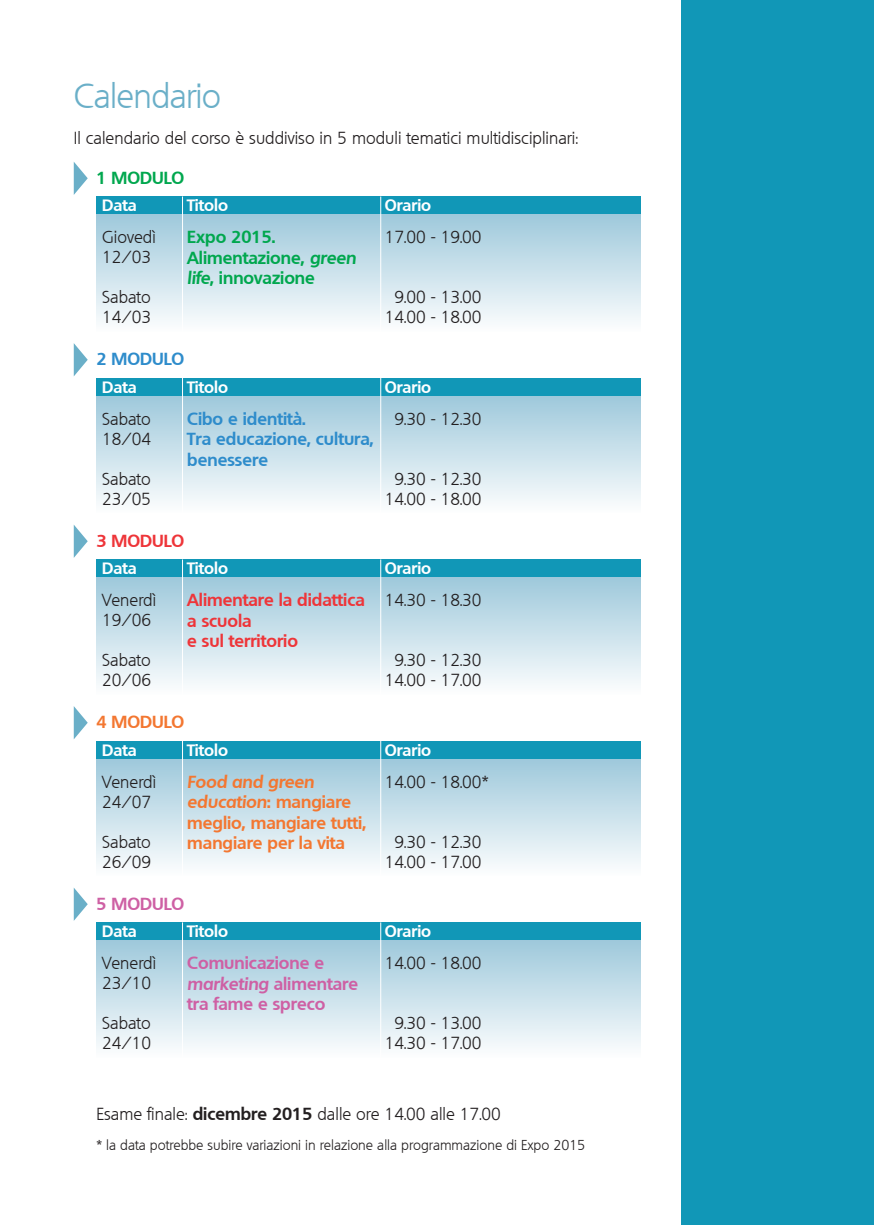
<style>
.page{position:relative;width:874px;height:1225px;background:#fff}
.page>*{position:absolute;margin:0;border:0;box-sizing:border-box;transform-origin:0 0}
.t1{font:300 34px "Quebec";letter-spacing:-.02em;color:#6aafc8}
.t2{font:300 17px "Quebec";color:#231f20}
.t3{font:700 17px/20.4px "Quebec";color:#f37731}
.t4{font:700 17px/20.4px "Quebec";color:#ce60a4}
.t5{font:700 17px/20.4px "Quebec";color:#2e8ccb}
.t6{font:700 17px/20.4px "Quebec";color:#00a74e}
.t7{font:700 17px/20.4px "Quebec";color:#ee3539}
.t8{font:700 16px "Quebec";color:#fff}
.t9{font:300 14px "Quebec";color:#231f20}
.s1{font-style:italic}
.s2{font-weight:700}
</style>
<div class="page">
<svg style="left:96px;top:214px;width:545px;height:107px;background:#c8e0ea"></svg>
<svg style="left:96px;top:396px;width:545px;height:106px;background:#c8e0ea"></svg>
<svg style="left:96px;top:577px;width:545px;height:107px;background:#c8e0ea"></svg>
<svg style="left:96px;top:758px;width:545px;height:107px;background:#c7dfea"></svg>
<svg style="left:96px;top:940px;width:545px;height:107px;background:#c8e0ea"></svg>
<div style="left:680px;top:0;width:193px;height:1225px;background:#1197b7"></div>
<svg style="left:74px;top:162px;width:14px;height:33px"></svg>
<svg style="left:74px;top:343px;width:14px;height:33px"></svg>
<svg style="left:74px;top:525px;width:14px;height:33px"></svg>
<svg style="left:74px;top:706px;width:14px;height:33px"></svg>
<svg style="left:74px;top:888px;width:14px;height:33px"></svg>
<div style="left:96px;top:196px;width:545px;height:18px;background:#1197b7"></div>
<div style="left:96px;top:378px;width:545px;height:18px;background:#1197b7"></div>
<div style="left:96px;top:559px;width:545px;height:18px;background:#1197b7"></div>
<div style="left:96px;top:741px;width:545px;height:17px;background:#1197b7"></div>
<div style="left:96px;top:922px;width:545px;height:18px;background:#1197b7"></div>
<hr style="left:380px;top:196px;width:1px;height:136px;background:#fff">
<hr style="left:380px;top:378px;width:1px;height:135px;background:#fff">
<hr style="left:380px;top:559px;width:1px;height:135px;background:#fff">
<hr style="left:380px;top:741px;width:1px;height:135px;background:#fff">
<hr style="left:380px;top:922px;width:1px;height:135px;background:#fff">
<hr style="left:182px;top:196px;width:1px;height:136px;background:#fff">
<hr style="left:182px;top:378px;width:1px;height:135px;background:#fff">
<hr style="left:182px;top:559px;width:1px;height:135px;background:#fff">
<hr style="left:182px;top:741px;width:1px;height:135px;background:#fff">
<hr style="left:182px;top:922px;width:1px;height:135px;background:#fff">
<h1 class="t1" style="left:74px;top:74px;width:149px">Calendario</h1>
<p class="t2" style="left:74px;top:127px;width:506px">Il calendario del corso è suddiviso in 5 moduli tematici multidisciplinari:</p>
<p class="t6" style="left:96px;top:167px;width:89px">1 MODULO</p>
<p class="t8" style="left:102px;top:195px;width:36px">Data</p>
<p class="t8" style="left:187px;top:195px;width:42px">Titolo</p>
<p class="t8" style="left:384px;top:195px;width:48px">Orario</p>
<p class="t2" style="left:102px;top:226px;width:55px">Giovedì</p>
<p class="t2" style="left:384px;top:226px;width:98px">17.00 - 19.00</p>
<p class="t2" style="left:102px;top:246px;width:51px">12/03</p>
<p class="t2" style="left:102px;top:286px;width:50px">Sabato</p>
<p class="t2" style="left:394px;top:286px;width:89px">9.00 - 13.00</p>
<p class="t2" style="left:102px;top:306px;width:51px">14/03</p>
<p class="t2" style="left:384px;top:306px;width:98px">14.00 - 18.00</p>
<p class="t6" style="left:187px;top:227px;width:170px">Expo 2015.<br>Alimentazione, <span class="s1">green life</span>, innovazione</p>
<p class="t5" style="left:96px;top:348px;width:89px">2 MODULO</p>
<p class="t8" style="left:102px;top:376px;width:36px">Data</p>
<p class="t8" style="left:187px;top:376px;width:42px">Titolo</p>
<p class="t8" style="left:384px;top:376px;width:48px">Orario</p>
<p class="t5" style="left:187px;top:408px;width:188px">Cibo e identità.<br>Tra educazione, cultura, benessere</p>
<p class="t2" style="left:102px;top:407px;width:50px">Sabato</p>
<p class="t2" style="left:394px;top:407px;width:89px">9.30 - 12.30</p>
<p class="t2" style="left:102px;top:427px;width:51px">18/04</p>
<p class="t2" style="left:102px;top:467px;width:50px">Sabato</p>
<p class="t2" style="left:394px;top:467px;width:89px">9.30 - 12.30</p>
<p class="t2" style="left:102px;top:487px;width:51px">23/05</p>
<p class="t2" style="left:384px;top:487px;width:98px">14.00 - 18.00</p>
<p class="t7" style="left:96px;top:530px;width:89px">3 MODULO</p>
<p class="t8" style="left:102px;top:558px;width:36px">Data</p>
<p class="t8" style="left:187px;top:558px;width:42px">Titolo</p>
<p class="t8" style="left:384px;top:558px;width:48px">Orario</p>
<p class="t2" style="left:102px;top:589px;width:55px">Venerdì</p>
<p class="t2" style="left:384px;top:589px;width:98px">14.30 - 18.30</p>
<p class="t2" style="left:102px;top:609px;width:51px">19/06</p>
<p class="t2" style="left:102px;top:649px;width:50px">Sabato</p>
<p class="t2" style="left:394px;top:649px;width:89px">9.30 - 12.30</p>
<p class="t2" style="left:102px;top:669px;width:51px">20/06</p>
<p class="t2" style="left:384px;top:669px;width:98px">14.00 - 17.00</p>
<p class="t7" style="left:187px;top:589px;width:179px">Alimentare la didattica a scuola<br>e sul territorio</p>
<p class="t3" style="left:96px;top:711px;width:89px">4 MODULO</p>
<p class="t8" style="left:102px;top:739px;width:36px">Data</p>
<p class="t8" style="left:187px;top:739px;width:42px">Titolo</p>
<p class="t8" style="left:384px;top:739px;width:48px">Orario</p>
<p class="t2" style="left:102px;top:770px;width:55px">Venerdì</p>
<p class="t2" style="left:384px;top:770px;width:105px">14.00 - 18.00*</p>
<p class="t2" style="left:102px;top:790px;width:51px">24/07</p>
<p class="t2" style="left:102px;top:830px;width:50px">Sabato</p>
<p class="t2" style="left:394px;top:830px;width:89px">9.30 - 12.30</p>
<p class="t2" style="left:102px;top:850px;width:51px">26/09</p>
<p class="t2" style="left:384px;top:850px;width:98px">14.00 - 17.00</p>
<p class="t3" style="left:187px;top:771px;width:180px"><span class="s1">Food and green education</span>: mangiare meglio, mangiare tutti, mangiare per la vita</p>
<p class="t4" style="left:96px;top:893px;width:89px">5 MODULO</p>
<p class="t8" style="left:102px;top:921px;width:36px">Data</p>
<p class="t8" style="left:187px;top:921px;width:42px">Titolo</p>
<p class="t8" style="left:384px;top:921px;width:48px">Orario</p>
<p class="t2" style="left:102px;top:952px;width:55px">Venerdì</p>
<p class="t2" style="left:384px;top:952px;width:98px">14.00 - 18.00</p>
<p class="t2" style="left:102px;top:972px;width:51px">23/10</p>
<p class="t2" style="left:102px;top:1012px;width:50px">Sabato</p>
<p class="t2" style="left:394px;top:1012px;width:89px">9.30 - 13.00</p>
<p class="t2" style="left:102px;top:1032px;width:51px">24/10</p>
<p class="t2" style="left:384px;top:1032px;width:98px">14.30 - 17.00</p>
<p class="t4" style="left:187px;top:952px;width:172px">Comunicazione e <span class="s1">marketing</span> alimentare tra fame e spreco</p>
<p class="t2" style="left:96px;top:1103px;width:406px">Esame finale: <span class="s2">dicembre 2015</span> dalle ore 14.00 alle 17.00</p>
<p class="t9" style="left:96px;top:1136px;width:490px">* la data potrebbe subire variazioni in relazione alla programmazione di Expo 2015</p>
</div>
